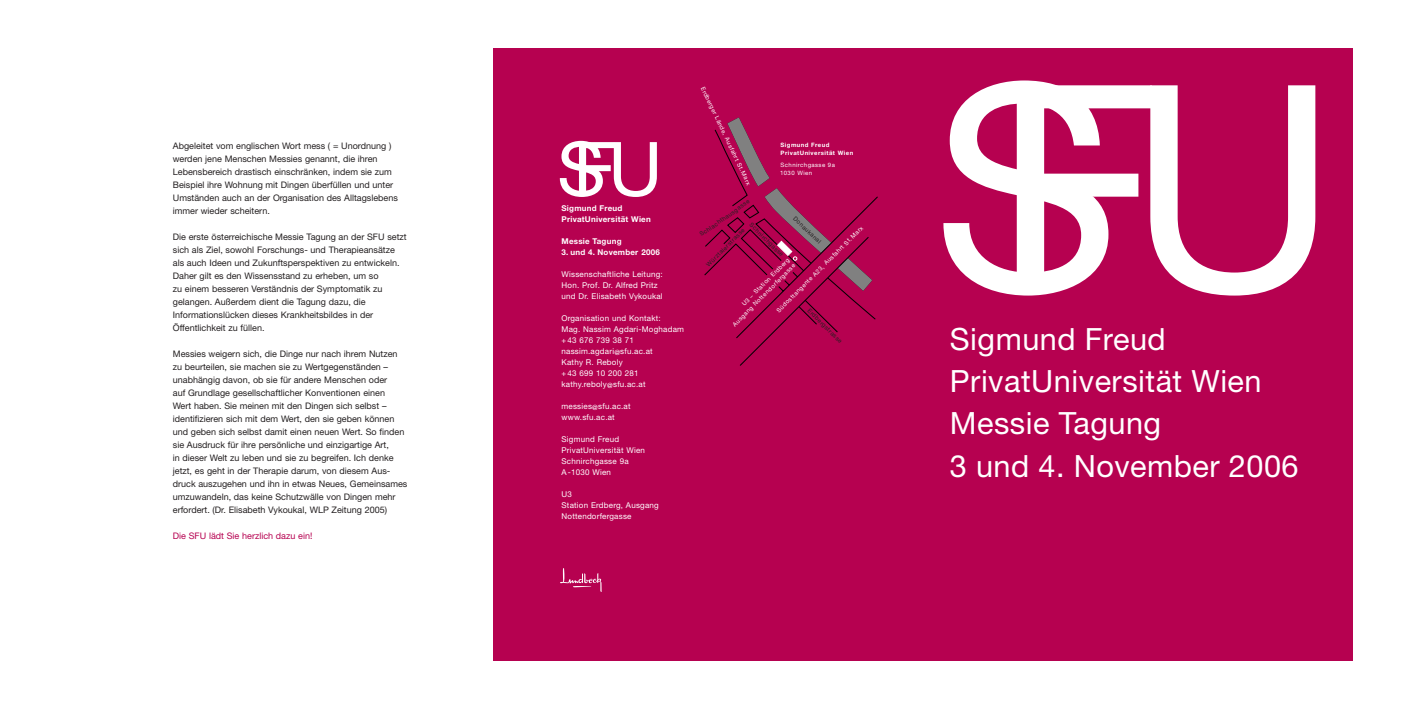
<style>
.page{position:relative;width:1418px;height:709px;background:#fff}
.page>*{position:absolute;margin:0;border:0;box-sizing:border-box;transform-origin:0 0}
.t1{font:287.4px "Helvetica Neue";color:#fff}
.t2{font:75px "Helvetica Neue";color:#fff}
.t3{font:30.7px/42.2px "Helvetica Neue";letter-spacing:.015em;color:#fff}
.t4{font:9px/13px "Helvetica Neue";color:#231f20}
.t5{font:9px "Helvetica Neue";color:#b60150}
.t6{font:8px/11px "Helvetica Neue";letter-spacing:.03em;color:#fff}
.t7{font:700 8px/11px "Helvetica Neue";letter-spacing:.03em;color:#fff}
.t8{font:6px/8px "Helvetica Neue";letter-spacing:.07em;color:#fff}
.t9{font:6px "Helvetica Neue";color:#231f20}
.t10{font:700 6px/8px "Helvetica Neue";letter-spacing:.07em;color:#fff}
.s1{font-size:7.2px}
</style>
<div class="page">
<div style="left:918px;top:49px;width:434px;height:612px;background:#b60150"></div>
<div style="left:493px;top:49px;width:434px;height:612px;background:#b60150"></div>
<svg style="left:560px;top:568px;width:42px;height:24px"></svg>
<svg style="left:704px;top:117px;width:174px;height:249px"></svg>
<p class="t4" style="left:173px;top:140px;width:226px">Abgeleitet vom englischen Wort mess ( = Unordnung ) werden jene Menschen Messies genannt, die ihren Lebensbereich drastisch einschränken, indem sie zum Beispiel ihre Wohnung mit Dingen überfüllen und unter Umständen auch an der Organisation des Alltagslebens immer wieder scheitern.</p>
<p class="t4" style="left:173px;top:231px;width:235px">Die erste österreichische Messie Tagung an der SFU setzt sich als Ziel, sowohl Forschungs- und Therapieansätze als auch Ideen und Zukunftsperspektiven zu entwickeln.<br>Daher gilt es den Wissensstand zu erheben, um so<br>zu einem besseren Verständnis der Symptomatik zu gelangen. Außerdem dient die Tagung dazu, die Informationslücken dieses Krankheitsbildes in der Öffentlichkeit zu füllen.</p>
<p class="t4" style="left:173px;top:348px;width:236px">Messies weigern sich, die Dinge nur nach ihrem Nutzen zu beurteilen, sie machen sie zu Wertgegenständen – unabhängig davon, ob sie für andere Menschen oder<br>auf Grundlage gesellschaftlicher Konventionen einen<br>Wert haben. Sie meinen mit den Dingen sich selbst – identifizieren sich mit dem Wert, den sie geben können und geben sich selbst damit einen neuen Wert. So finden sie Ausdruck für ihre persönliche und einzigartige Art,<br>in dieser Welt zu leben und sie zu begreifen. Ich denke jetzt, es geht in der Therapie darum, von diesem Aus&shy;druck auszugehen und ihn in etwas Neues, Gemeinsames umzuwandeln, das keine Schutzwälle von Dingen mehr erfordert. (Dr. Elisabeth Vykoukal, WLP Zeitung 2005)</p>
<p class="t5" style="left:173px;top:533px;width:141px">Die SFU lädt Sie herzlich dazu ein!</p>
<h2 class="t2" style="left:557px;top:142px;width:50px">S</h2>
<p class="t7" style="left:561px;top:204px;width:91px">Sigmund Freud<br>PrivatUniversität Wien</p>
<h2 class="t2" style="left:573px;top:142px;width:91px">FU</h2>
<p class="t7" style="left:561px;top:237px;width:62px">Messie Tagung</p>
<p class="t7" style="left:561px;top:248px;width:100px">3. und 4. November 2006</p>
<p class="t6" style="left:561px;top:270px;width:103px">Wissenschaftliche Leitung:<br>Hon. Prof. Dr. Alfred Pritz und Dr. Elisabeth Vykoukal</p>
<p class="t6" style="left:561px;top:314px;width:124px">Organisation und Kontakt:<br>Mag. Nassim Agdari-Moghadam +43 676 739 38 71 nassim.agdari<span class="s1">@</span>sfu.ac.at<br>Kathy R. Reboly<br>+43 699 10 200 281 kathy.reboly<span class="s1">@</span>sfu.ac.at</p>
<p class="t6" style="left:561px;top:402px;width:71px">messies<span class="s1">@</span>sfu.ac.at www.sfu.ac.at</p>
<p class="t6" style="left:561px;top:435px;width:85px">Sigmund Freud<br>PrivatUniversität Wien<br>Schnirchgasse 9a<br>A-1030 Wien</p>
<p class="t6" style="left:561px;top:490px;width:99px">U3<br>Station Erdberg, Ausgang<br>Nottendorfergasse</p>
<p class="t8" style="left:706px;top:85px;width:110px;rotate:65deg">Erdberger Lände, Ausfahrt St.Marx</p>
<p class="t10" style="left:780px;top:141px;width:74px">Sigmund Freud<br>PrivatUniversität Wien</p>
<p class="t8" style="left:780px;top:161px;width:56px">Schnirchgasse 9a<br>1030 Wien</p>
<p class="t9" style="left:699px;top:233px;width:61px;rotate:-35deg">Schlachthausgasse</p>
<p class="t9" style="left:752px;top:222px;width:46px;rotate:45deg">Schnirchgasse</p>
<p class="t9" style="left:795px;top:216px;width:37px;rotate:43deg">Donaukanal</p>
<p class="t8" style="left:775px;top:309px;width:121px;rotate:-45deg">Südosttangente A23, Ausfahrt St.Marx</p>
<p class="t9" style="left:706px;top:264px;width:53px;rotate:-45deg">Würztalerstrasse</p>
<p class="t8" style="left:725px;top:317px;width:87px;text-align:right;rotate:-45deg">U3 – Station Erdberg<br>Ausgang Nottendorfergasse</p>
<p class="t9" style="left:810px;top:308px;width:48px;rotate:45deg">Erdbergstrasse</p>
<h1 class="t1" style="left:932px;top:85px;width:188px">S</h1>
<h3 class="t3" style="left:949px;top:321px;width:313px">Sigmund Freud<br>PrivatUniversität Wien</h3>
<h1 class="t1" style="left:994px;top:85px;width:344px">FU</h1>
<h3 class="t3" style="left:949px;top:405px;width:350px">Messie Tagung<br>3 und 4. November 2006</h3>
</div>
